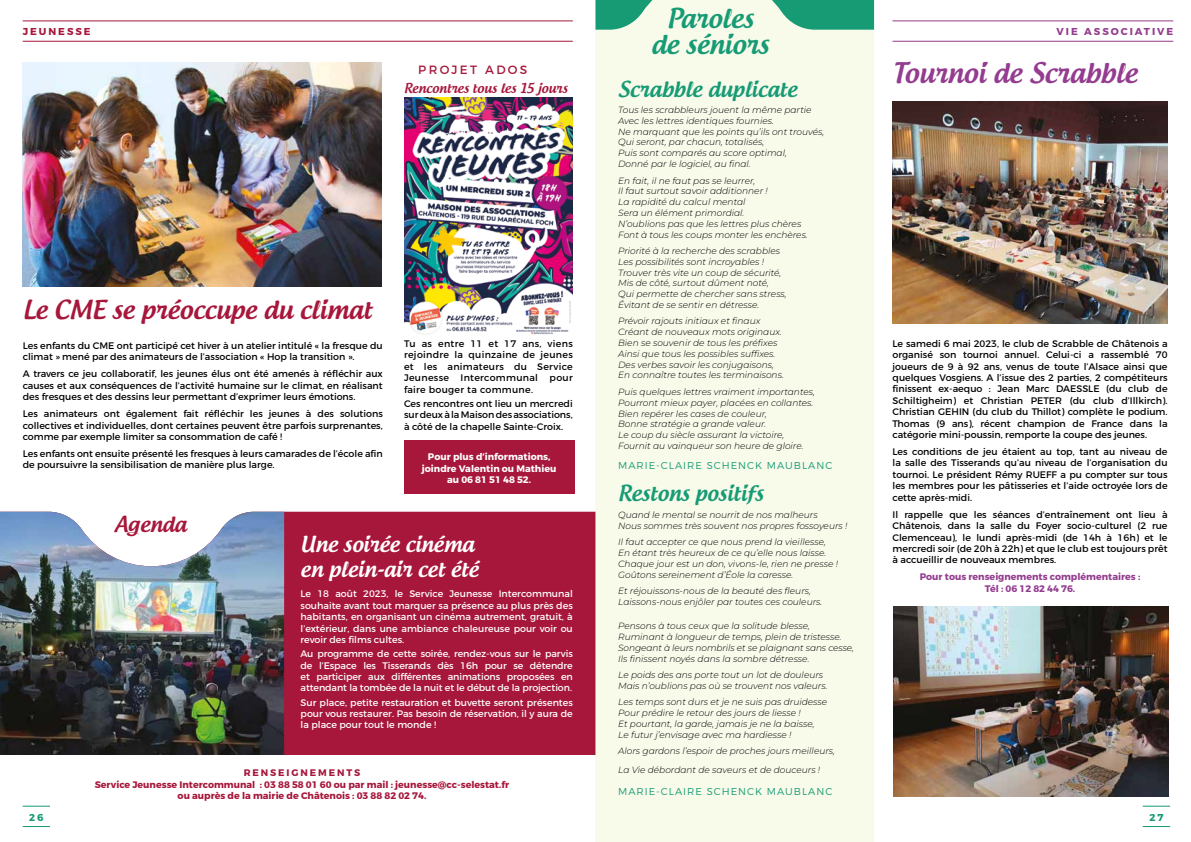
<style>
.page{position:relative;width:1191px;height:842px;background:#fff}
.page>*{position:absolute;margin:0;border:0;box-sizing:border-box;transform-origin:0 0}
.t1{font:500 27px "Androgyne";color:#943c8f}
.t2{font:500 26px "Androgyne";color:#169b75}
.t3{font:500 25px "Androgyne";color:#a7173b}
.t4{font:500 21px/25.2px "Androgyne";color:#fff}
.t5{font:500 21px "Androgyne";color:#169b75}
.t6{font:500 21px "Androgyne";color:#a7173b}
.t7{font:500 13px "Androgyne";color:#a7173b}
.t8{font:12px "Montserrat";letter-spacing:.2em;color:#a7173b}
.t9{font:300 10px "Montserrat";letter-spacing:.1em;color:#169b75}
.t10{font:700 10px "Montserrat";letter-spacing:.2em;color:#943c8f}
.t11{font:700 10px "Montserrat";letter-spacing:.2em;color:#a7173b}
.t12{font:700 10px "Montserrat";color:#169b75}
.t13{font:9.5px/11.4px "Montserrat";color:#000;text-align:justify}
.t14{font:9.5px/11.4px "Montserrat";color:#fff;text-align:justify}
.t15{font:700 9.5px/11.4px "Montserrat";color:#a7173b;text-align:center}
.t16{font:700 9.5px/11.4px "Montserrat";color:#fff;text-align:center}
.t17{font:700 9.5px/11.4px "Montserrat";color:#943c8f;text-align:center}
.t18{font:italic 100 9px/10.8px "Montserrat";color:#000}
</style>
<div class="page">
<hr style="left:23px;top:21px;width:550px;height:1px;background:#a7173b">
<hr style="left:23px;top:41px;width:550px;height:1px;background:#a7173b">
<img style="left:23px;top:62px;width:359px;height:224px">
<div style="left:284px;top:512px;width:311px;height:243px;background:#a7173b"></div>
<img style="left:0;top:512px;width:284px;height:243px">
<img style="left:404px;top:97px;width:169px;height:238px">
<div style="left:404px;top:440px;width:170px;height:54px;background:#a7173b"></div>
<img style="left:893px;top:607px;width:275px;height:190px">
<img style="left:892px;top:101px;width:275px;height:223px">
<hr style="left:892px;top:21px;width:281px;height:1px;background:#943c8f">
<hr style="left:892px;top:41px;width:281px;height:1px;background:#943c8f">
<div style="left:595px;top:0;width:279px;height:842px;background:#f8faea"></div>
<svg style="left:595px;top:0;width:279px;height:30px"></svg>
<svg style="left:1142px;top:806px;width:28px;height:1px"></svg>
<svg style="left:1142px;top:826px;width:28px;height:1px"></svg>
<svg style="left:23px;top:806px;width:27px;height:1px"></svg>
<svg style="left:23px;top:826px;width:27px;height:1px"></svg>
<p class="t11" style="left:23px;top:26px;width:69px">JEUNESSE</p>
<h3 class="t8" style="left:418px;top:63px;width:111px">PROJET ADOS</h3>
<h3 class="t7" style="left:404px;top:79px;width:165px">Rencontres tous les 15 jours</h3>
<h3 class="t3" style="left:23px;top:294px;width:351px">Le CME se préoccupe du climat</h3>
<p class="t13" style="left:23px;top:340px;width:362px">Les enfants du CME ont participé cet hiver à un atelier intitulé « la fresque du climat » mené par des animateurs de l’association « Hop la transition ».</p>
<p class="t13" style="left:23px;top:368px;width:362px">A travers ce jeu collaboratif, les jeunes élus ont été amenés à réfléchir aux causes et aux conséquences de l’activité humaine sur le climat, en réalisant des fresques et des dessins leur permettant d’exprimer leurs émotions.</p>
<p class="t13" style="left:23px;top:408px;width:362px">Les animateurs ont également fait réfléchir les jeunes à des solutions collectives et individuelles, dont certaines peuvent être parfois surprenantes, comme par exemple limiter sa consommation de café !</p>
<p class="t13" style="left:23px;top:448px;width:362px">Les enfants ont ensuite présenté les fresques à leurs camarades de l’école afin de poursuivre la sensibilisation de manière plus large.</p>
<p class="t13" style="left:404px;top:338px;width:170px">Tu as entre 11 et 17 ans, viens rejoindre la quinzaine de jeunes et les animateurs du Service Jeunesse Intercommunal pour faire bouger ta commune.</p>
<p class="t13" style="left:404px;top:398px;width:170px">Ces rencontres ont lieu un mercredi sur deux à la Maison des associations, à côté de la chapelle Sainte-Croix.</p>
<p class="t16" style="left:422px;top:451px;width:136px">Pour plus d’informations, joindre Valentin ou Mathieu au 06 81 51 48 52.</p>
<h3 class="t6" style="left:115px;top:510px;width:74px">Agenda</h3>
<h3 class="t4" style="left:300px;top:532px;width:179px">Une soirée cinéma en plein-air cet été</h3>
<p class="t14" style="left:300px;top:588px;width:274px">Le 18 août 2023, le Service Jeunesse Intercommunal souhaite avant tout marquer sa présence au plus près des habitants, en organisant un cinéma autrement, gratuit, à l’extérieur, dans une ambiance chaleureuse pour voir ou revoir des films cultes.</p>
<p class="t14" style="left:300px;top:648px;width:274px">Au programme de cette soirée, rendez-vous sur le parvis de l’Espace les Tisserands dès 16h pour se détendre et participer aux différentes animations proposées en attendant la tombée de la nuit et le début de la projection.</p>
<p class="t14" style="left:300px;top:696px;width:274px">Sur place, petite restauration et buvette seront présentes pour vous restaurer. Pas besoin de réservation, il y aura de la place pour tout le monde !</p>
<p class="t15" style="left:95px;top:767px;width:416px">RENSEIGNEMENTS<br>Service Jeunesse Intercommunal : 03 88 58 01 60 ou par mail : jeunesse@cc-selestat.fr ou auprès de la mairie de Châtenois : 03 88 82 02 74.</p>
<h2 class="t2" style="left:667px;top:2px;width:88px">Paroles</h2>
<h2 class="t2" style="left:651px;top:28px;width:119px">de séniors</h2>
<h3 class="t5" style="left:618px;top:75px;width:180px">Scrabble duplicate</h3>
<p class="t18" style="left:618px;top:104px;width:208px">Tous les scrabbleurs jouent la même partie Avec les lettres identiques fournies.<br>Ne marquant que les points qu’ils ont trouvés, Qui seront, par chacun, totalisés,<br>Puis sont comparés au score optimal,<br>Donné par le logiciel, au final.</p>
<p class="t18" style="left:618px;top:175px;width:191px">En fait, il ne faut pas se leurrer,<br>Il faut surtout savoir additionner !<br>La rapidité du calcul mental<br>Sera un élément primordial.<br>N’oublions pas que les lettres plus chères Font à tous les coups monter les enchères.</p>
<p class="t18" style="left:618px;top:245px;width:170px">Priorité à la recherche des scrabbles Les possibilités sont incroyables !<br>Trouver très vite un coup de sécurité, Mis de côté, surtout dûment noté, Qui permette de chercher sans stress, Évitant de se sentir en détresse.</p>
<p class="t18" style="left:618px;top:316px;width:167px">Prévoir rajouts initiaux et finaux Créant de nouveaux mots originaux.<br>Bien se souvenir de tous les préfixes Ainsi que tous les possibles suffixes.<br>Des verbes savoir les conjugaisons, En connaître toutes les terminaisons.</p>
<p class="t18" style="left:618px;top:386px;width:198px">Puis quelques lettres vraiment importantes, Pourront mieux payer, placées en collantes.<br>Bien repérer les cases de couleur,<br>Bonne stratégie a grande valeur.<br>Le coup du siècle assurant la victoire, Fournit au vainqueur son heure de gloire.</p>
<p class="t9" style="left:618px;top:460px;width:216px">MARIE-CLAIRE SCHENCK MAUBLANC</p>
<h3 class="t5" style="left:618px;top:480px;width:147px">Restons positifs</h3>
<p class="t18" style="left:618px;top:509px;width:231px">Quand le mental se nourrit de nos malheurs<br>Nous sommes très souvent nos propres fossoyeurs !</p>
<p class="t18" style="left:618px;top:536px;width:221px">Il faut accepter ce que nous prend la vieillesse, En étant très heureux de ce qu’elle nous laisse.<br>Chaque jour est un don, vivons-le, rien ne presse !<br>Goûtons sereinement d’Éole la caresse.</p>
<p class="t18" style="left:618px;top:585px;width:206px">Et réjouissons-nous de la beauté des fleurs,<br>Laissons-nous enjôler par toutes ces couleurs.</p>
<p class="t18" style="left:618px;top:620px;width:237px">Pensons à tous ceux que la solitude blesse, Ruminant à longueur de temps, plein de tristesse.<br>Songeant à leurs nombrils et se plaignant sans cesse, Ils finissent noyés dans la sombre détresse.</p>
<p class="t18" style="left:618px;top:669px;width:211px">Le poids des ans porte tout un lot de douleurs<br>Mais n’oublions pas où se trouvent nos valeurs.</p>
<p class="t18" style="left:618px;top:697px;width:210px">Les temps sont durs et je ne suis pas druidesse Pour prédire le retour des jours de liesse !<br>Et pourtant, la garde, jamais je ne la baisse, Le futur j’envisage avec ma hardiesse !</p>
<p class="t18" style="left:618px;top:741px;width:218px;line-height:18.9px">Alors gardons l’espoir de proches jours meilleurs,<br>La Vie débordant de saveurs et de douceurs !</p>
<p class="t9" style="left:618px;top:785px;width:216px">MARIE-CLAIRE SCHENCK MAUBLANC</p>
<p class="t10" style="left:1056px;top:26px;width:118px">VIE ASSOCIATIVE</p>
<h1 class="t1" style="left:892px;top:55px;width:246px">Tournoi de Scrabble</h1>
<p class="t13" style="left:892px;top:338px;width:276px">Le samedi 6 mai 2023, le club de Scrabble de Châtenois a organisé son tournoi annuel. Celui-ci a rassemblé 70 joueurs de 9 à 92 ans, venus de toute l’Alsace ainsi que quelques Vosgiens. A l’issue des 2 parties, 2 compétiteurs finissent ex-aequo : Jean Marc DAESSLE (du club de Schiltigheim) et Christian PETER (du club d’Illkirch).<br>Christian GEHIN (du club du Thillot) complète le podium.<br>Thomas (9 ans), récent champion de France dans la catégorie mini-poussin, remporte la coupe des jeunes.</p>
<p class="t13" style="left:892px;top:446px;width:276px">Les conditions de jeu étaient au top, tant au niveau de la salle des Tisserands qu’au niveau de l’organisation du tournoi. Le président Rémy RUEFF a pu compter sur tous les membres pour les pâtisseries et l’aide octroyée lors de cette après-midi.</p>
<p class="t13" style="left:892px;top:509px;width:276px">Il rappelle que les séances d’entraînement ont lieu à Châtenois, dans la salle du Foyer socio-culturel (2 rue Clemenceau), le lundi après-midi (de 14h à 16h) et le mercredi soir (de 20h à 22h) et que le club est toujours prêt à accueillir de nouveaux membres.</p>
<p class="t17" style="left:919px;top:571px;width:222px">Pour tous renseignements complémentaires :<br>Tél : 06 12 82 44 76.</p>
<p class="t12" style="left:29px;top:811px;width:16px">26</p>
<p class="t12" style="left:1149px;top:811px;width:15px">27</p>
</div>
